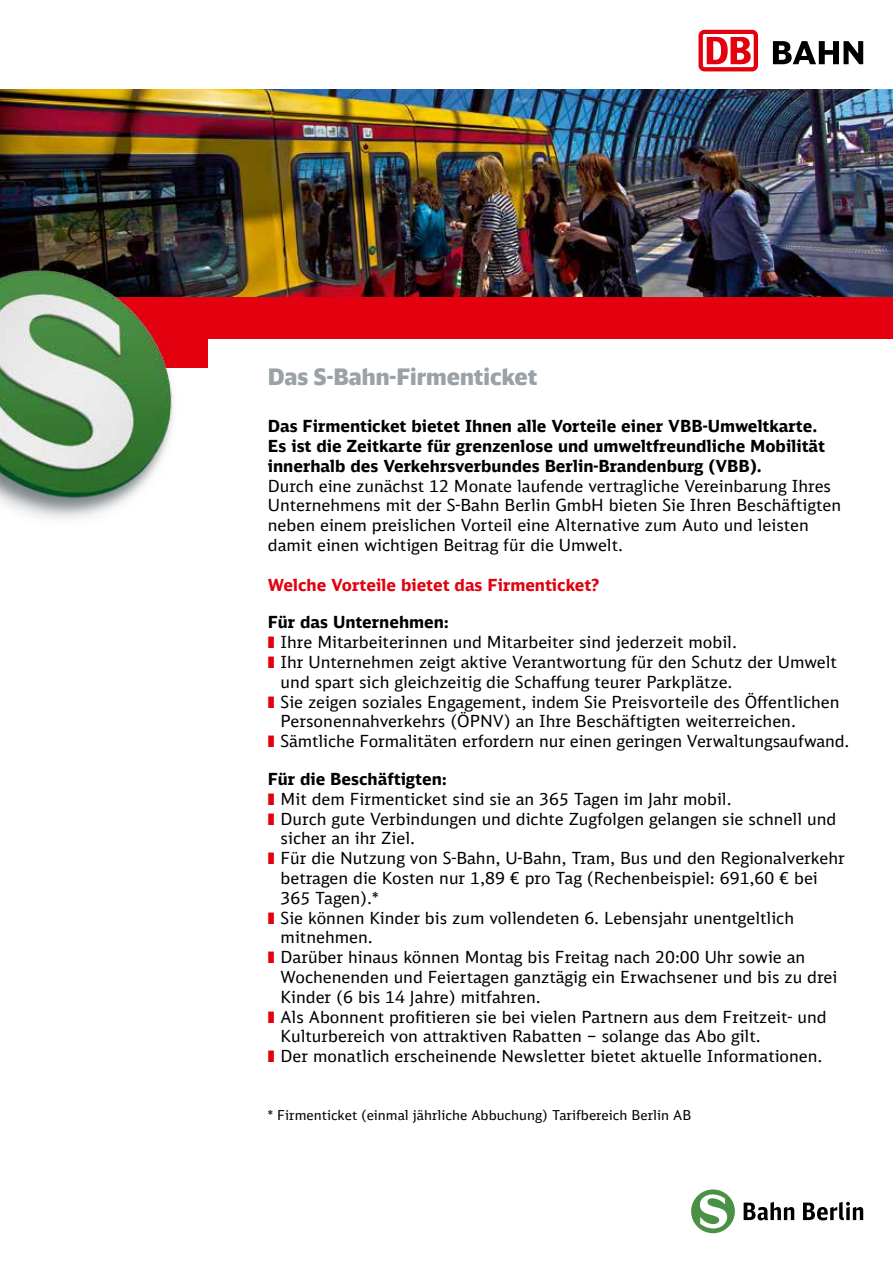
<style>
.page{position:relative;width:893px;height:1263px;background:#fff}
.page>*{position:absolute;margin:0;border:0;box-sizing:border-box;transform-origin:0 0}
.t1{font:900 22.5px "DB Head";color:#9aa2a7}
.t2{font:16.5px/19.8px "DB Sans";color:#000}
.t3{font:700 16.5px/19.8px "DB Sans";color:#000}
.t4{font:700 16.5px "DB Sans";color:#e3000f}
.t5{font:13.5px "DB Sans";color:#000}
.s1{color:#e3000f}
</style>
<div class="page">
<svg style="left:803px;top:1202px;width:60px;height:18px"></svg>
<svg style="left:744px;top:1202px;width:50px;height:18px"></svg>
<div style="left:691px;top:1189px;width:44px;height:44px;background:#4a9045;border-radius:50%"></div>
<svg style="left:700px;top:1194px;width:27px;height:34px"></svg>
<svg style="left:773px;top:41px;width:90px;height:23px"></svg>
<div style="left:698px;top:30px;width:60px;height:41px;background:#e3000f;border-radius:6px"></div>
<svg style="left:703px;top:34px;width:51px;height:33px"></svg>
<svg style="left:707px;top:37px;width:44px;height:27px"></svg>
<div style="left:0;top:282px;width:893px;height:85px;background:#e3000f"></div>
<div style="left:208px;top:340px;width:685px;height:58px;background:#fff"></div>
<img style="left:0;top:89px;width:893px;height:207px">
<img style="left:0;top:260px;width:182px;height:259px">
<h1 class="t1" style="left:268px;top:363px;width:271px">Das S-Bahn-Firmenticket</h1>
<p class="t3" style="left:268px;top:416px;width:559px">Das Firmenticket bietet Ihnen alle Vorteile einer VBB-Umweltkarte.<br>Es ist die Zeitkarte für grenzenlose und umweltfreundliche Mobilität innerhalb des Verkehrsverbundes Berlin-Brandenburg (VBB).</p>
<p class="t2" style="left:268px;top:475px;width:575px">Durch eine zunächst 12 Monate laufende vertragliche Vereinbarung Ihres Unternehmens mit der S-Bahn Berlin GmbH bieten Sie Ihren Beschäftigten neben einem preislichen Vorteil eine Alternative zum Auto und leisten damit einen wichtigen Beitrag für die Umwelt.</p>
<p class="t4" style="left:268px;top:574px;width:333px">Welche Vorteile bietet das Firmenticket?</p>
<p class="t3" style="left:268px;top:612px;width:183px">Für das Unternehmen:</p>
<p class="t2" style="left:268px;top:632px;width:471px"><span class="s1">❚</span> Ihre Mitarbeiterinnen und Mitarbeiter sind jederzeit mobil.</p>
<p class="t2" style="left:268px;top:652px;width:571px"><span class="s1">❚</span> Ihr Unternehmen zeigt aktive Verantwortung für den Schutz der Umwelt</p>
<p class="t2" style="left:281px;top:672px;width:453px">und spart sich gleichzeitig die Schaffung teurer Parkplätze.</p>
<p class="t2" style="left:268px;top:691px;width:573px"><span class="s1">❚</span> Sie zeigen soziales Engagement, indem Sie Preisvorteile des Öffentlichen</p>
<p class="t2" style="left:281px;top:711px;width:517px">Personennahverkehrs (ÖPNV) an Ihre Beschäftigten weiterreichen.</p>
<p class="t2" style="left:268px;top:731px;width:583px"><span class="s1">❚</span> Sämtliche Formalitäten erfordern nur einen geringen Verwaltungsaufwand.</p>
<p class="t3" style="left:268px;top:769px;width:181px">Für die Beschäftigten:</p>
<p class="t2" style="left:268px;top:789px;width:465px"><span class="s1">❚</span> Mit dem Firmenticket sind sie an 365 Tagen im Jahr mobil.</p>
<p class="t2" style="left:268px;top:808px;width:570px"><span class="s1">❚</span> Durch gute Verbindungen und dichte Zugfolgen gelangen sie schnell und</p>
<p class="t2" style="left:281px;top:828px;width:136px">sicher an ihr Ziel.</p>
<p class="t2" style="left:268px;top:848px;width:578px"><span class="s1">❚</span> Für die Nutzung von S-Bahn, U-Bahn, Tram, Bus und den Regionalverkehr</p>
<p class="t2" style="left:281px;top:868px;width:539px">betragen die Kosten nur 1,89 € pro Tag (Rechenbeispiel: 691,60 € bei</p>
<p class="t2" style="left:281px;top:888px;width:99px">365 Tagen).*</p>
<p class="t2" style="left:268px;top:907px;width:528px"><span class="s1">❚</span> Sie können Kinder bis zum vollendeten 6. Lebensjahr unentgeltlich</p>
<p class="t2" style="left:281px;top:927px;width:94px">mitnehmen.</p>
<p class="t2" style="left:268px;top:947px;width:539px"><span class="s1">❚</span> Darüber hinaus können Montag bis Freitag nach 20:00 Uhr sowie an</p>
<p class="t2" style="left:281px;top:967px;width:558px">Wochenenden und Feiertagen ganztägig ein Erwachsener und bis zu drei</p>
<p class="t2" style="left:281px;top:987px;width:262px">Kinder (6 bis 14 Jahre) mitfahren.</p>
<p class="t2" style="left:268px;top:1006px;width:560px"><span class="s1">❚</span> Als Abonnent profitieren sie bei vielen Partnern aus dem Freitzeit- und</p>
<p class="t2" style="left:281px;top:1026px;width:482px">Kulturbereich von attraktiven Rabatten – solange das Abo gilt.</p>
<p class="t2" style="left:268px;top:1046px;width:556px"><span class="s1">❚</span> Der monatlich erscheinende Newsletter bietet aktuelle Informationen.</p>
<p class="t5" style="left:268px;top:1106px;width:425px">* Firmenticket (einmal jährliche Abbuchung) Tarifbereich Berlin AB</p>
</div>
